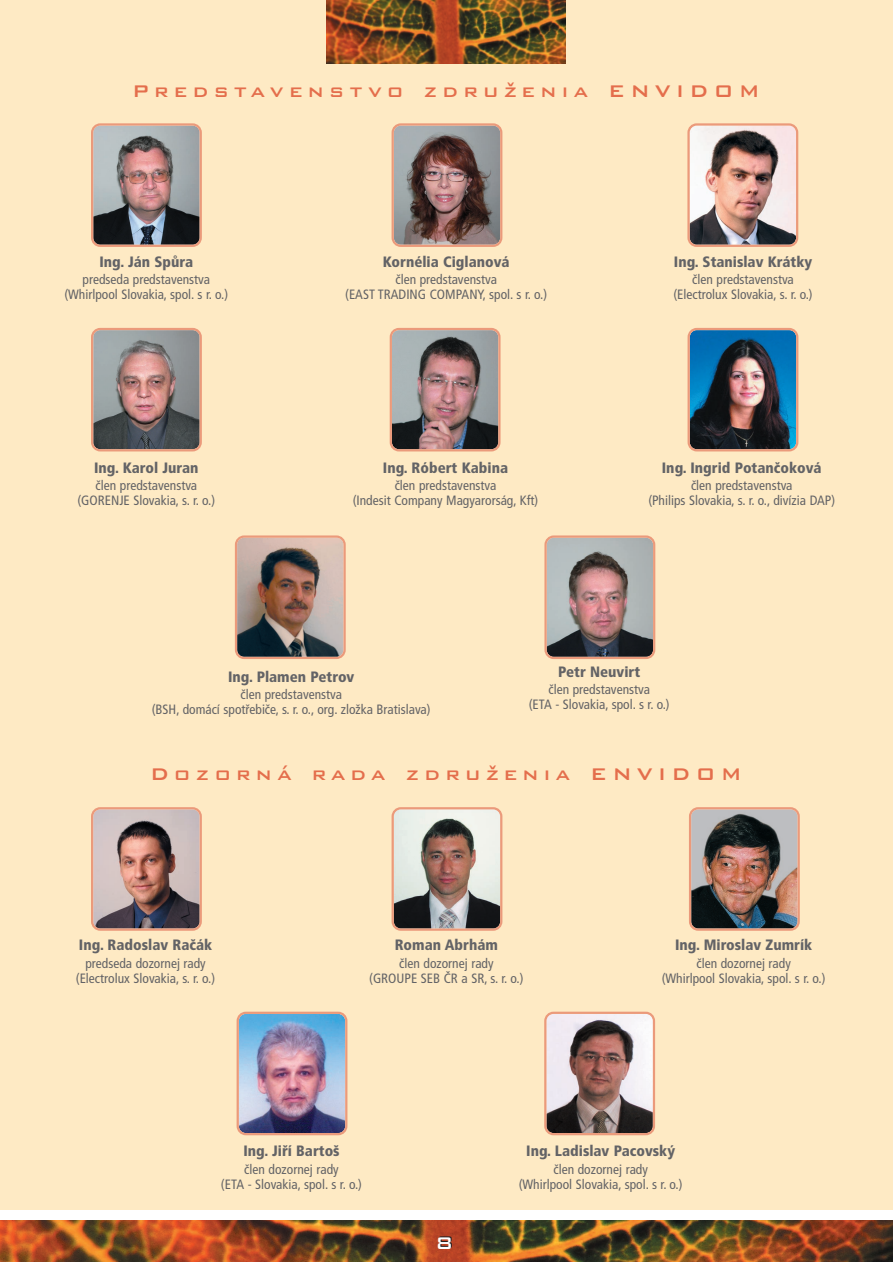
<style>
.page{position:relative;width:893px;height:1262px;background:#fff}
.page>*{position:absolute;margin:0;border:0;box-sizing:border-box;transform-origin:0 0}
.t1{font:500 22.5px "Bank Gothic BT";letter-spacing:.23em;color:#e46e4c}
.t2{font:500 22.5px "Bank Gothic BT";color:#fff}
.t3{font:900 15px "Frutiger Cond CE";color:#636366}
.t4{font:13.5px/15px "Frutiger Cond CE";color:#636366;text-align:center}
</style>
<div class="page">
<img style="left:0;top:1220px;width:892px;height:42px">
<div style="left:0;top:0;width:892px;height:1209px;background:#feeac4"></div>
<img style="left:327px;top:0;width:238px;height:64px">
<img style="left:93px;top:126px;width:107px;height:119px;border-radius:7px">
<div style="left:91px;top:123px;width:111px;height:124px;border:2px solid #eb9a7b;border-radius:8px"></div>
<img style="left:689px;top:126px;width:107px;height:119px;border-radius:7px">
<div style="left:687px;top:123px;width:111px;height:124px;border:2px solid #eb9a7b;border-radius:8px"></div>
<img style="left:93px;top:330px;width:107px;height:119px;border-radius:7px">
<div style="left:91px;top:328px;width:111px;height:123px;border:2px solid #eb9a7b;border-radius:8px"></div>
<img style="left:237px;top:538px;width:106px;height:119px;border-radius:7px">
<div style="left:235px;top:535px;width:111px;height:124px;border:2px solid #eb9a7b;border-radius:8px"></div>
<img style="left:394px;top:126px;width:106px;height:119px;border-radius:7px">
<div style="left:391px;top:123px;width:111px;height:124px;border:2px solid #eb9a7b;border-radius:8px"></div>
<img style="left:392px;top:330px;width:106px;height:119px;border-radius:7px">
<div style="left:389px;top:328px;width:111px;height:123px;border:2px solid #eb9a7b;border-radius:8px"></div>
<img style="left:689px;top:330px;width:107px;height:119px;border-radius:7px">
<div style="left:687px;top:328px;width:111px;height:123px;border:2px solid #eb9a7b;border-radius:8px"></div>
<img style="left:546px;top:538px;width:107px;height:119px;border-radius:7px">
<div style="left:544px;top:535px;width:111px;height:124px;border:2px solid #eb9a7b;border-radius:8px"></div>
<img style="left:93px;top:809px;width:107px;height:119px;border-radius:7px">
<div style="left:91px;top:807px;width:111px;height:123px;border:2px solid #eb9a7b;border-radius:8px"></div>
<img style="left:691px;top:809px;width:106px;height:119px;border-radius:7px">
<div style="left:689px;top:807px;width:110px;height:123px;border:2px solid #eb9a7b;border-radius:8px"></div>
<img style="left:239px;top:1014px;width:106px;height:119px;border-radius:7px">
<div style="left:236px;top:1011px;width:111px;height:124px;border:2px solid #eb9a7b;border-radius:8px"></div>
<img style="left:394px;top:809px;width:106px;height:119px;border-radius:7px">
<div style="left:391px;top:807px;width:111px;height:123px;border:2px solid #eb9a7b;border-radius:8px"></div>
<img style="left:546px;top:1014px;width:106px;height:119px;border-radius:7px">
<div style="left:544px;top:1011px;width:111px;height:124px;border:2px solid #eb9a7b;border-radius:8px"></div>
<h1 class="t1" style="left:132px;top:76px;width:629px">Predstavenstvo zdruzˇenia ENVIDOM</h1>
<p class="t3" style="left:99px;top:256px;width:95px">Ing. Ján SpÛra</p>
<p class="t4" style="left:64px;top:273px;width:165px">predseda predstavenstva (Whirlpool Slovakia, spol. s r. o.)</p>
<p class="t3" style="left:94px;top:462px;width:106px">Ing. Karol Juran</p>
<p class="t4" style="left:77px;top:479px;width:139px">ãlen predstavenstva (GORENJE Slovakia, s. r. o.)</p>
<p class="t3" style="left:383px;top:256px;width:128px">Kornélia Ciglanová</p>
<p class="t4" style="left:345px;top:273px;width:203px">ãlen predstavenstva<br>(EAST TRADING COMPANY, spol. s r. o.)</p>
<p class="t3" style="left:383px;top:462px;width:127px">Ing. Róbert Kabina</p>
<p class="t4" style="left:353px;top:479px;width:187px">ãlen predstavenstva<br>(Indesit Company Magyarorság, Kft)</p>
<p class="t3" style="left:674px;top:256px;width:140px">Ing. Stanislav Krátky</p>
<p class="t4" style="left:673px;top:273px;width:141px">ãlen predstavenstva (Electrolux Slovakia, s. r. o.)</p>
<p class="t3" style="left:662px;top:462px;width:161px">Ing. Ingrid Potanãoková</p>
<p class="t4" style="left:648px;top:479px;width:188px">ãlen predstavenstva<br>(Philips Slovakia, s. r. o., divízia DAP)</p>
<p class="t3" style="left:228px;top:670px;width:128px">Ing. Plamen Petrov</p>
<p class="t4" style="left:152px;top:688px;width:280px">ãlen predstavenstva<br>(BSH, domácí spotfiebiãe, s. r. o., org. zloÏka Bratislava)</p>
<p class="t3" style="left:558px;top:666px;width:84px">Petr Neuvirt</p>
<p class="t4" style="left:528px;top:683px;width:142px">ãlen predstavenstva<br>(ETA - Slovakia, spol. s r. o.)</p>
<h1 class="t1" style="left:150px;top:759px;width:593px">Dozorná rada zdruzˇenia ENVIDOM</h1>
<p class="t3" style="left:79px;top:939px;width:135px">Ing. Radoslav Raãák</p>
<p class="t4" style="left:76px;top:956px;width:141px">predseda dozornej rady (Electrolux Slovakia, s. r. o.)</p>
<p class="t3" style="left:395px;top:939px;width:105px">Roman Abrhám</p>
<p class="t4" style="left:369px;top:956px;width:156px">ãlen dozornej rady<br>(GROUPE SEB âR a SR, s. r. o.)</p>
<p class="t3" style="left:675px;top:939px;width:139px">Ing. Miroslav Zumrík</p>
<p class="t4" style="left:661px;top:956px;width:165px">ãlen dozornej rady<br>(Whirlpool Slovakia, spol. s r. o.)</p>
<p class="t3" style="left:243px;top:1145px;width:98px">Ing. Jifií Barto‰</p>
<p class="t4" style="left:221px;top:1162px;width:142px">ãlen dozornej rady<br>(ETA - Slovakia, spol. s r. o.)</p>
<h1 class="t2" style="left:436px;top:1228px;width:19px">8</h1>
<p class="t3" style="left:526px;top:1145px;width:150px">Ing. Ladislav Pacovsk˘</p>
<p class="t4" style="left:519px;top:1162px;width:165px">ãlen dozornej rady<br>(Whirlpool Slovakia, spol. s r. o.)</p>
</div>
